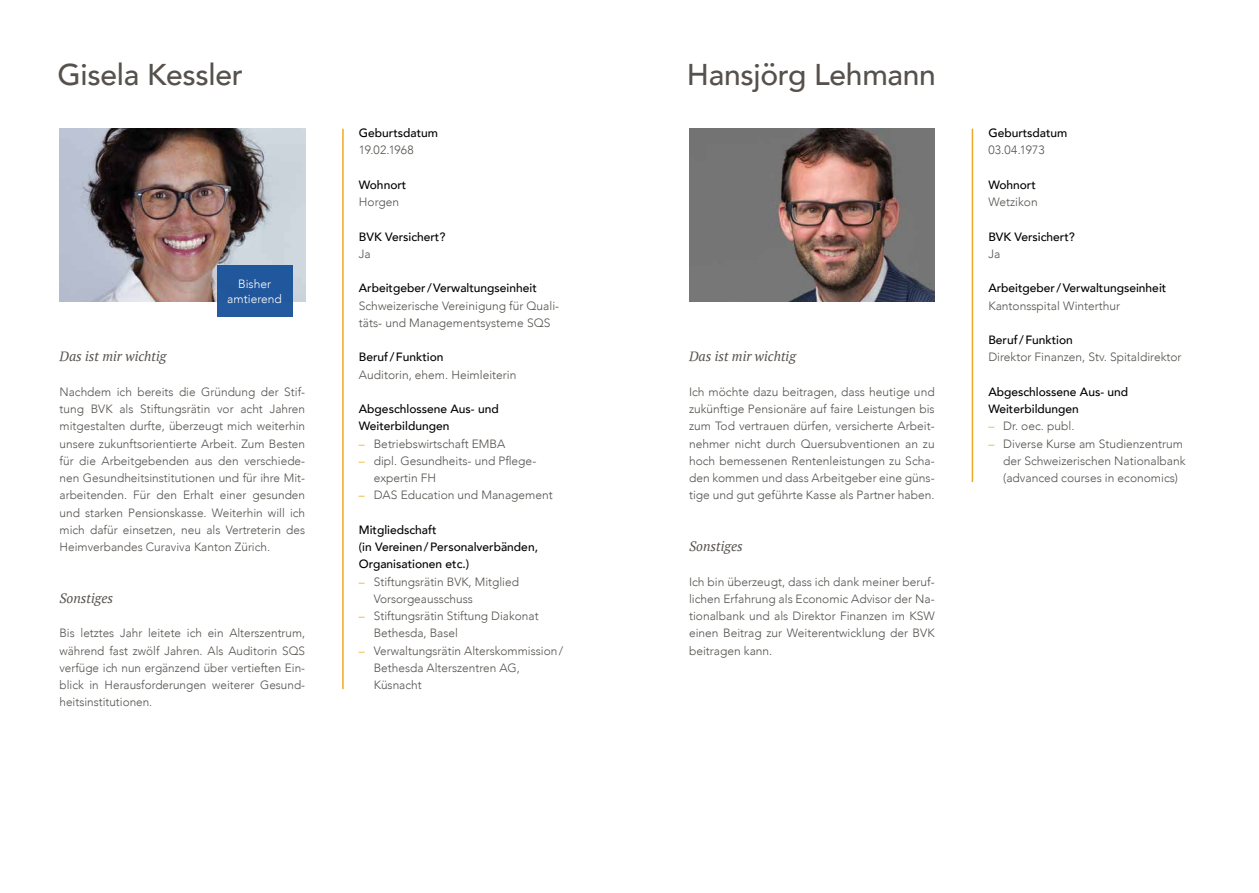
<style>
.page{position:relative;width:1259px;height:893px;background:#fff}
.page>*{position:absolute;margin:0;border:0;box-sizing:border-box;transform-origin:0 0}
.t1{font:500 30px "Avenir";letter-spacing:-.01em;color:#55524e}
.t2{font:italic 13.5px "PT Serif";color:#55524e}
.t3{font:300 12px/17.2px "Avenir";color:#55524e}
.t4{font:500 12px/17.2px "Avenir";color:#000}
.t5{font:300 12px/15px "Avenir";color:#fff;text-align:center}
.s1{color:#f0a922}
</style>
<div class="page">
<img style="left:689px;top:129px;width:245px;height:172px">
<hr style="left:971px;top:129px;width:2px;height:353px;background:#f0a922">
<img style="left:60px;top:129px;width:245px;height:172px">
<hr style="left:342px;top:129px;width:2px;height:560px;background:#f0a922">
<div style="left:217px;top:265px;width:75px;height:52px;background:#235aa0"></div>
<h1 class="t1" style="left:57px;top:49px;width:187px">Gisela Kessler</h1>
<p class="t5" style="left:227px;top:276px;width:56px">Bisher amtierend</p>
<p class="t2" style="left:60px;top:348px;width:108px">Das ist mir wichtig</p>
<p class="t3" style="left:60px;top:383px;width:247px;text-align:justify">Nachdem ich bereits die Gründung der Stif&shy;tung BVK als Stiftungsrätin vor acht Jahren mitgestalten durfte, überzeugt mich weiterhin unsere zukunftsorientierte Arbeit. Zum Besten für die Arbeitgebenden aus den verschiede&shy;nen Gesundheitsinstitutionen und für ihre Mit&shy;arbeitenden. Für den Erhalt einer gesunden und starken Pensionskasse. Weiterhin will ich mich dafür einsetzen, neu als Vertreterin des Heimverbandes Curaviva Kanton Zürich.</p>
<p class="t2" style="left:60px;top:589px;width:55px">Sonstiges</p>
<p class="t3" style="left:60px;top:625px;width:247px;text-align:justify">Bis letztes Jahr leitete ich ein Alterszentrum, während fast zwölf Jahren. Als Auditorin SQS verfüge ich nun ergänzend über vertieften Ein&shy;blick in Herausforderungen weiterer Gesund&shy;heitsinstitutionen.</p>
<p class="t4" style="left:359px;top:124px;width:81px">Geburtsdatum</p>
<p class="t3" style="left:359px;top:142px;width:56px">19.02.1968</p>
<p class="t4" style="left:359px;top:175px;width:49px">Wohnort</p>
<p class="t3" style="left:359px;top:193px;width:42px">Horgen</p>
<p class="t4" style="left:359px;top:227px;width:88px">BVK Versichert?</p>
<p class="t3" style="left:359px;top:245px;width:14px">Ja</p>
<p class="t4" style="left:359px;top:279px;width:179px">Arbeitgeber/Verwaltungseinheit</p>
<p class="t3" style="left:359px;top:297px;width:202px">Schweizerische Vereinigung für Quali&shy;täts- und Managementsysteme SQS</p>
<p class="t4" style="left:359px;top:348px;width:86px">Beruf/Funktion</p>
<p class="t3" style="left:359px;top:366px;width:159px">Auditorin, ehem. Heimleiterin</p>
<p class="t4" style="left:359px;top:400px;width:141px">Abgeschlossene Aus- und<br>Weiterbildungen</p>
<p class="t3" style="left:359px;top:435px;width:148px"><span class="s1">–</span> Betriebswirtschaft EMBA</p>
<p class="t3" style="left:374px;top:452px;width:163px;text-indent:-15px"><span class="s1">–</span> dipl. Gesundheits- und Pflege&shy;expertin FH</p>
<p class="t3" style="left:359px;top:487px;width:195px"><span class="s1">–</span> DAS Education und Management</p>
<p class="t4" style="left:359px;top:520px;width:181px">Mitgliedschaft<br>(in Vereinen/Personalverbänden,<br>Organisationen etc.)</p>
<p class="t3" style="left:374px;top:573px;width:147px;text-indent:-15px"><span class="s1">–</span> Stiftungsrätin BVK, Mitglied<br>Vorsorgeausschuss</p>
<p class="t3" style="left:374px;top:607px;width:166px;text-indent:-15px"><span class="s1">–</span> Stiftungsrätin Stiftung Diakonat<br>Bethesda, Basel</p>
<p class="t3" style="left:374px;top:642px;width:191px;text-indent:-15px"><span class="s1">–</span> Verwaltungsrätin Alterskommission/<br>Bethesda Alterszentren AG,<br>Küsnacht</p>
<h1 class="t1" style="left:687px;top:49px;width:250px">Hansjörg Lehmann</h1>
<p class="t2" style="left:689px;top:348px;width:108px">Das ist mir wichtig</p>
<p class="t3" style="left:689px;top:383px;width:247px;text-align:justify">Ich möchte dazu beitragen, dass heutige und zukünftige Pensionäre auf faire Leistungen bis zum Tod vertrauen dürfen, versicherte Arbeit&shy;nehmer nicht durch Quersubventionen an zu hoch bemessenen Rentenleistungen zu Scha&shy;den kommen und dass Arbeitgeber eine güns&shy;tige und gut geführte Kasse als Partner haben.</p>
<p class="t2" style="left:689px;top:538px;width:55px">Sonstiges</p>
<p class="t3" style="left:689px;top:573px;width:247px;text-align:justify">Ich bin überzeugt, dass ich dank meiner beruf&shy;lichen Erfahrung als Economic Advisor der Na&shy;tionalbank und als Direktor Finanzen im KSW einen Beitrag zur Weiterentwicklung der BVK beitragen kann.</p>
<p class="t4" style="left:988px;top:124px;width:81px">Geburtsdatum</p>
<p class="t3" style="left:988px;top:142px;width:58px">03.04.1973</p>
<p class="t4" style="left:988px;top:175px;width:49px">Wohnort</p>
<p class="t3" style="left:988px;top:193px;width:51px">Wetzikon</p>
<p class="t4" style="left:988px;top:227px;width:88px">BVK Versichert?</p>
<p class="t3" style="left:988px;top:245px;width:14px">Ja</p>
<p class="t4" style="left:988px;top:279px;width:179px">Arbeitgeber/Verwaltungseinheit</p>
<p class="t3" style="left:988px;top:297px;width:133px">Kantonsspital Winterthur</p>
<p class="t4" style="left:988px;top:331px;width:86px">Beruf/Funktion</p>
<p class="t3" style="left:988px;top:348px;width:195px">Direktor Finanzen, Stv. Spitaldirektor</p>
<p class="t4" style="left:988px;top:382px;width:141px">Abgeschlossene Aus- und<br>Weiterbildungen</p>
<p class="t3" style="left:988px;top:418px;width:88px"><span class="s1">–</span> Dr. oec. publ.</p>
<p class="t3" style="left:1003px;top:435px;width:184px;text-indent:-15px"><span class="s1">–</span> Diverse Kurse am Studienzentrum der Schweizerischen Nationalbank (advanced courses in economics)</p>
</div>
